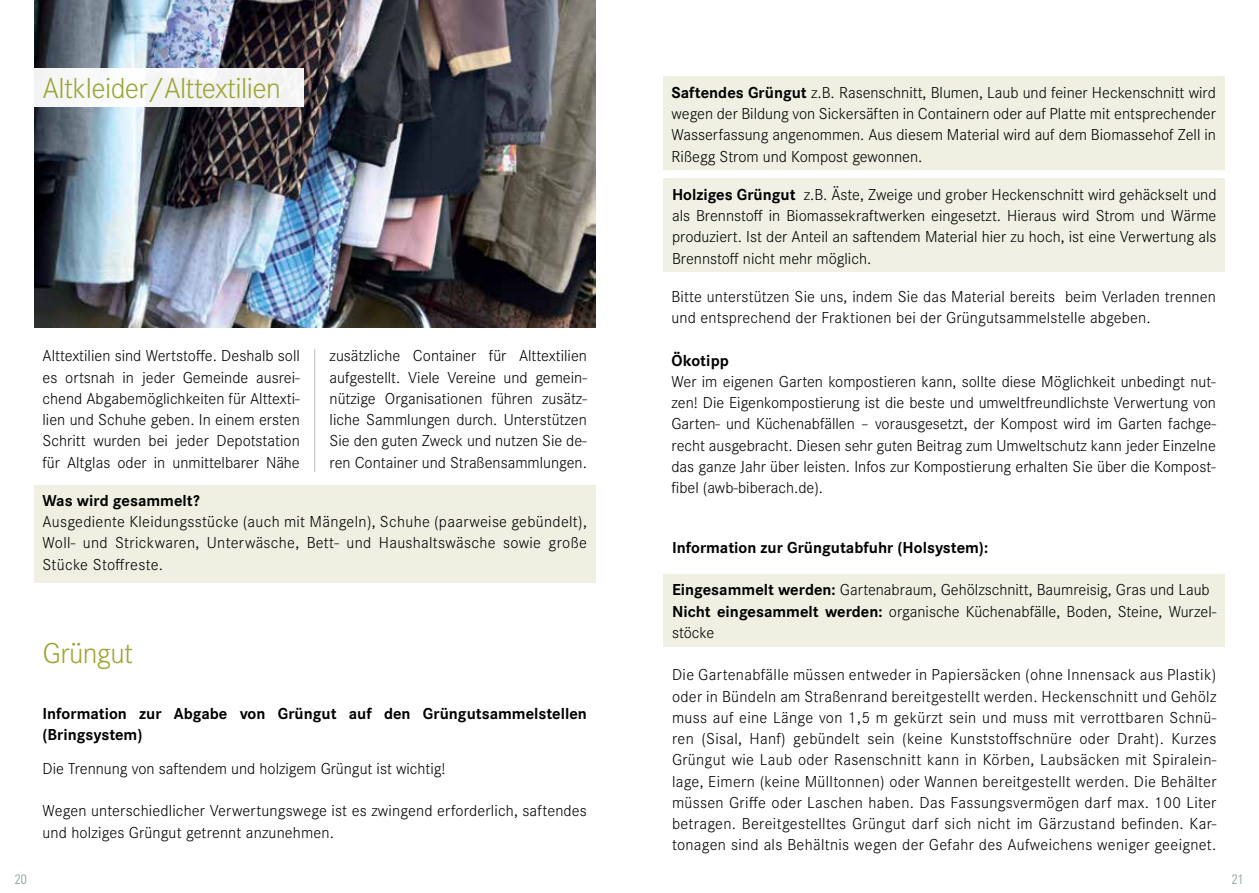
<style>
.page{position:relative;width:1259px;height:893px;background:#fff}
.page>*{position:absolute;margin:0;border:0;box-sizing:border-box;transform-origin:0 0}
.t1{font:300 30px "Corporate S";letter-spacing:-.02em;color:#9da534}
.t2{font:300 16.5px/21.3px "Corporate S";color:#000;text-align:justify}
.t3{font:700 16.5px/21.3px "Corporate S";color:#000}
.t4{font:300 condensed 13.5px "Univers LT Std";color:#869899}
.s1{font-weight:700}
</style>
<div class="page">
<img style="left:34px;top:0;width:561px;height:327px">
<div style="left:0;top:68px;width:304px;height:38px;background:#f6f6f7"></div>
<div style="left:34px;top:485px;width:561px;height:98px;background:#eff0e2"></div>
<hr style="left:314px;top:349px;width:1px;height:123px;background:#bcbec0">
<div style="left:663px;top:77px;width:562px;height:93px;background:#eff0e2"></div>
<div style="left:663px;top:179px;width:562px;height:93px;background:#eff0e2"></div>
<div style="left:663px;top:574px;width:562px;height:72px;background:#eff0e2"></div>
<h1 class="t1" style="left:43px;top:71px;width:240px">Altkleider/Alttextilien</h1>
<p class="t2" style="left:330px;top:345px;width:259px">zusätzliche Container für Alttextilien aufgestellt. Viele Vereine und gemein&shy;nützige Organisationen führen zusätz&shy;liche Sammlungen durch. Unterstützen Sie den guten Zweck und nutzen Sie de&shy;ren Container und Straßensammlungen.</p>
<p class="t2" style="left:43px;top:345px;width:259px">Alttextilien sind Wertstoffe. Deshalb soll es ortsnah in jeder Gemeinde ausrei&shy;chend Abgabemöglichkeiten für Alttexti&shy;lien und Schuhe geben. In einem ersten Schritt wurden bei jeder Depotstation für Altglas oder in unmittelbarer Nähe</p>
<p class="t3" style="left:43px;top:490px;width:159px">Was wird gesammelt?</p>
<p class="t2" style="left:43px;top:511px;width:546px">Ausgediente Kleidungsstücke (auch mit Mängeln), Schuhe (paarweise gebündelt), Woll- und Strickwaren, Unterwäsche, Bett- und Haushaltswäsche sowie große Stücke Stoffreste.</p>
<h1 class="t1" style="left:43px;top:637px;width:92px">Grüngut</h1>
<p class="t3" style="left:43px;top:703px;width:546px">Information zur Abgabe von Grüngut auf den Grüngutsammelstellen (Bringsystem)</p>
<p class="t2" style="left:43px;top:758px;width:405px">Die Trennung von saftendem und holzigem Grüngut ist wichtig!</p>
<p class="t2" style="left:43px;top:800px;width:546px">Wegen unterschiedlicher Verwertungswege ist es zwingend erforderlich, saftendes und holziges Grüngut getrennt anzunehmen.</p>
<p class="t2" style="left:671px;top:82px;width:546px"><span class="s1">Saftendes Grüngut</span> z.B. Rasenschnitt, Blumen, Laub und feiner Heckenschnitt wird wegen der Bildung von Sickersäften in Containern oder auf Platte mit entsprechender Wasserfassung angenommen. Aus diesem Material wird auf dem Biomassehof Zell in Rißegg Strom und Kompost gewonnen.</p>
<p class="t2" style="left:672px;top:184px;width:546px"><span class="s1">Holziges Grüngut</span> z.B. Äste, Zweige und grober Heckenschnitt wird gehäckselt und als Brennstoff in Biomassekraftwerken eingesetzt. Hieraus wird Strom und Wärme produziert. Ist der Anteil an saftendem Material hier zu hoch, ist eine Verwertung als Brennstoff nicht mehr möglich.</p>
<p class="t2" style="left:671px;top:286px;width:546px">Bitte unterstützen Sie uns, indem Sie das Material bereits beim Verladen trennen und entsprechend der Fraktionen bei der Grüngutsammelstelle abgeben.</p>
<p class="t3" style="left:671px;top:350px;width:59px">Ökotipp</p>
<p class="t2" style="left:671px;top:371px;width:546px">Wer im eigenen Garten kompostieren kann, sollte diese Möglichkeit unbedingt nut&shy;zen! Die Eigenkompostierung ist die beste und umweltfreundlichste Verwertung von Garten- und Küchenabfällen – vorausgesetzt, der Kompost wird im Garten fachge&shy;recht ausgebracht. Diesen sehr guten Beitrag zum Umweltschutz kann jeder Einzelne das ganze Jahr über leisten. Infos zur Kompostierung erhalten Sie über die Kompost&shy;fibel (awb-biberach.de).</p>
<p class="t3" style="left:672px;top:537px;width:318px">Information zur Grüngutabfuhr (Holsystem):</p>
<p class="t2" style="left:672px;top:579px;width:546px;text-align:left"><span class="s1">Eingesammelt werden:</span> Gartenabraum, Gehölzschnitt, Baumreisig, Gras und Laub<br><span class="s1">Nicht eingesammelt werden:</span> organische Küchenabfälle, Boden, Steine, Wurzel&shy;stöcke</p>
<p class="t2" style="left:672px;top:664px;width:546px">Die Gartenabfälle müssen entweder in Papiersäcken (ohne Innensack aus Plastik) oder in Bündeln am Straßenrand bereitgestellt werden. Heckenschnitt und Gehölz muss auf eine Länge von 1,5 m gekürzt sein und muss mit verrottbaren Schnü&shy;ren (Sisal, Hanf) gebündelt sein (keine Kunststoffschnüre oder Draht). Kurzes Grüngut wie Laub oder Rasenschnitt kann in Körben, Laubsäcken mit Spiralein&shy;lage, Eimern (keine Mülltonnen) oder Wannen bereitgestellt werden. Die Behälter müssen Griffe oder Laschen haben. Das Fassungsvermögen darf max. 100 Liter betragen. Bereitgestelltes Grüngut darf sich nicht im Gärzustand befinden. Kar&shy;tonagen sind als Behältnis wegen der Gefahr des Aufweichens weniger geeignet.</p>
<p class="t4" style="left:15px;top:872px;width:13px">20</p>
<p class="t4" style="left:1231px;top:872px;width:13px">21</p>
</div>
